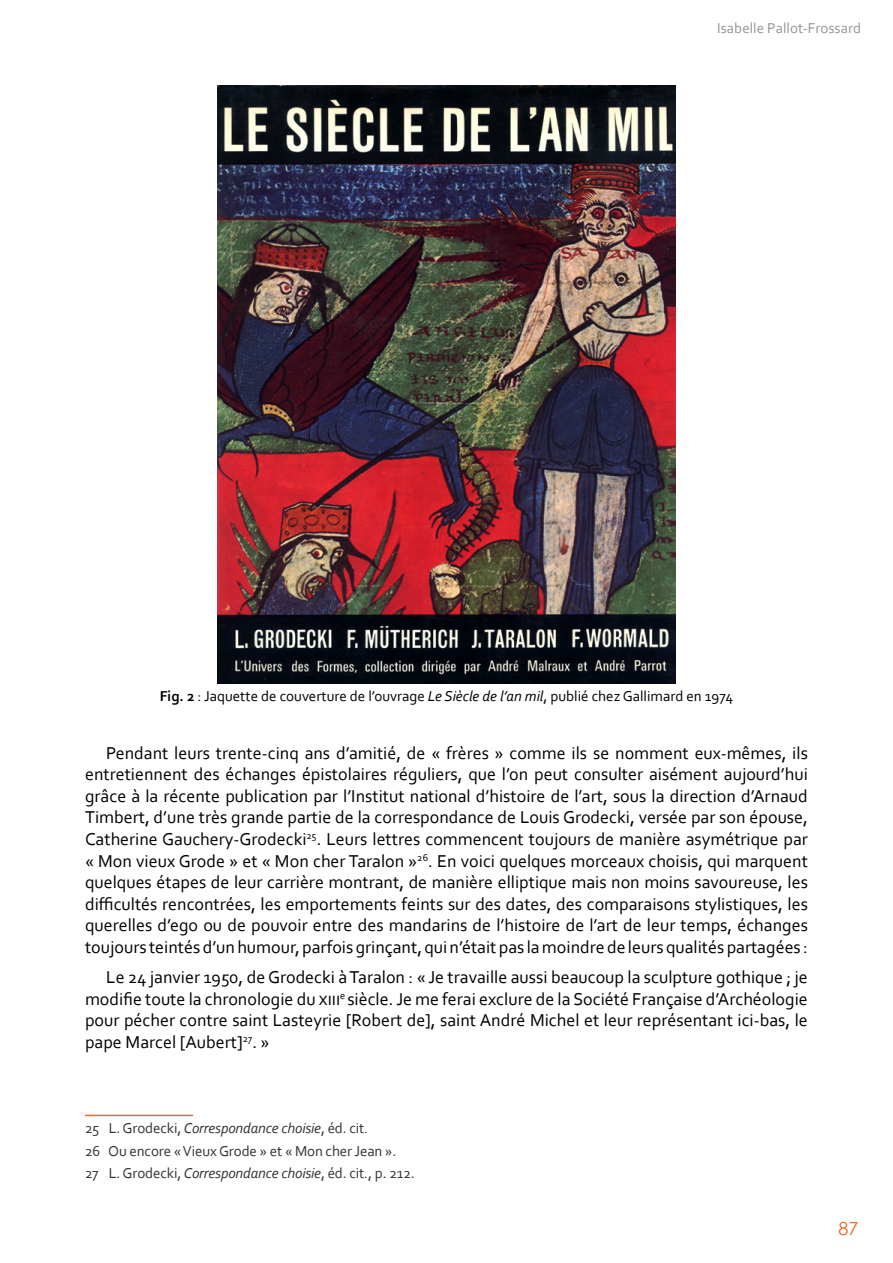
<style>
.page{position:relative;width:893px;height:1263px;background:#fff}
.page>*{position:absolute;margin:0;border:0;box-sizing:border-box;transform-origin:0 0}
.t1{font:18px/21.6px "Corbel";color:#000;text-align:justify}
.t2{font:18px "Century Gothic";color:#ec671d}
.t3{font:15px/22.2px "Corbel";letter-spacing:-.01em;color:#333}
.t4{font:15px "Corbel";color:#000}
.t5{font:15px "Corbel";color:#969696}
.s1{font-weight:700}
.s2{font-style:italic}
</style>
<div class="page">
<hr style="left:85px;top:1115px;width:108px;height:1px;background:#ec671d">
<img style="left:217px;top:85px;width:459px;height:598px">
<p class="t5" style="left:717px;top:19px;width:145px">Isabelle Pallot-Frossard</p>
<p class="t4" style="left:160px;top:687px;width:575px"><span class="s1">Fig. 2</span> : Jaquette de couverture de l’ouvrage <span class="s2">Le Siècle de l’an mil</span>, publié chez Gallimard en 1974</p>
<p class="t1" style="left:85px;top:741px;width:724px;text-indent:21px">Pendant leurs trente-cinq ans d’amitié, de « frères » comme ils se nomment eux-mêmes, ils entretiennent des échanges épistolaires réguliers, que l’on peut consulter aisément aujourd’hui grâce à la récente publication par l’Institut national d’histoire de l’art, sous la direction d’Arnaud Timbert, d’une très grande partie de la correspondance de Louis Grodecki, versée par son épouse, Catherine Gauchery-Grodecki<sup>25</sup>. Leurs lettres commencent toujours de manière asymétrique par « Mon vieux Grode » et « Mon cher Taralon »<sup>26</sup>. En voici quelques morceaux choisis, qui marquent quelques étapes de leur carrière montrant, de manière elliptique mais non moins savoureuse, les difficultés rencontrées, les emportements feints sur des dates, des comparaisons stylistiques, les querelles d’ego ou de pouvoir entre des mandarins de l’histoire de l’art de leur temps, échanges toujours teintés d’un humour, parfois grinçant, qui n’était pas la moindre de leurs qualités partagées :</p>
<p class="t1" style="left:85px;top:966px;width:724px;text-indent:21px">Le 24 janvier 1950, de Grodecki à Taralon : « Je travaille aussi beaucoup la sculpture gothique ; je modifie toute la chronologie du xiii<sup>e</sup> siècle. Je me ferai exclure de la Société Française d’Archéologie pour pécher contre saint Lasteyrie [Robert de], saint André Michel et leur représentant ici-bas, le pape Marcel [Aubert]<sup>27</sup>. »</p>
<p class="t3" style="left:85px;top:1117px;width:331px">25 L.Grodecki, <span class="s2">Correspondance choisie</span>, éd. cit<span class="s2">.<br></span>26 Ou encore «Vieux Grode » et « Mon cher Jean ».<br>27 L.Grodecki, <span class="s2">Correspondance choisie</span>, éd. cit<span class="s2">.</span>, p. 212.</p>
<p class="t2" style="left:838px;top:1215px;width:21px">87</p>
</div>
